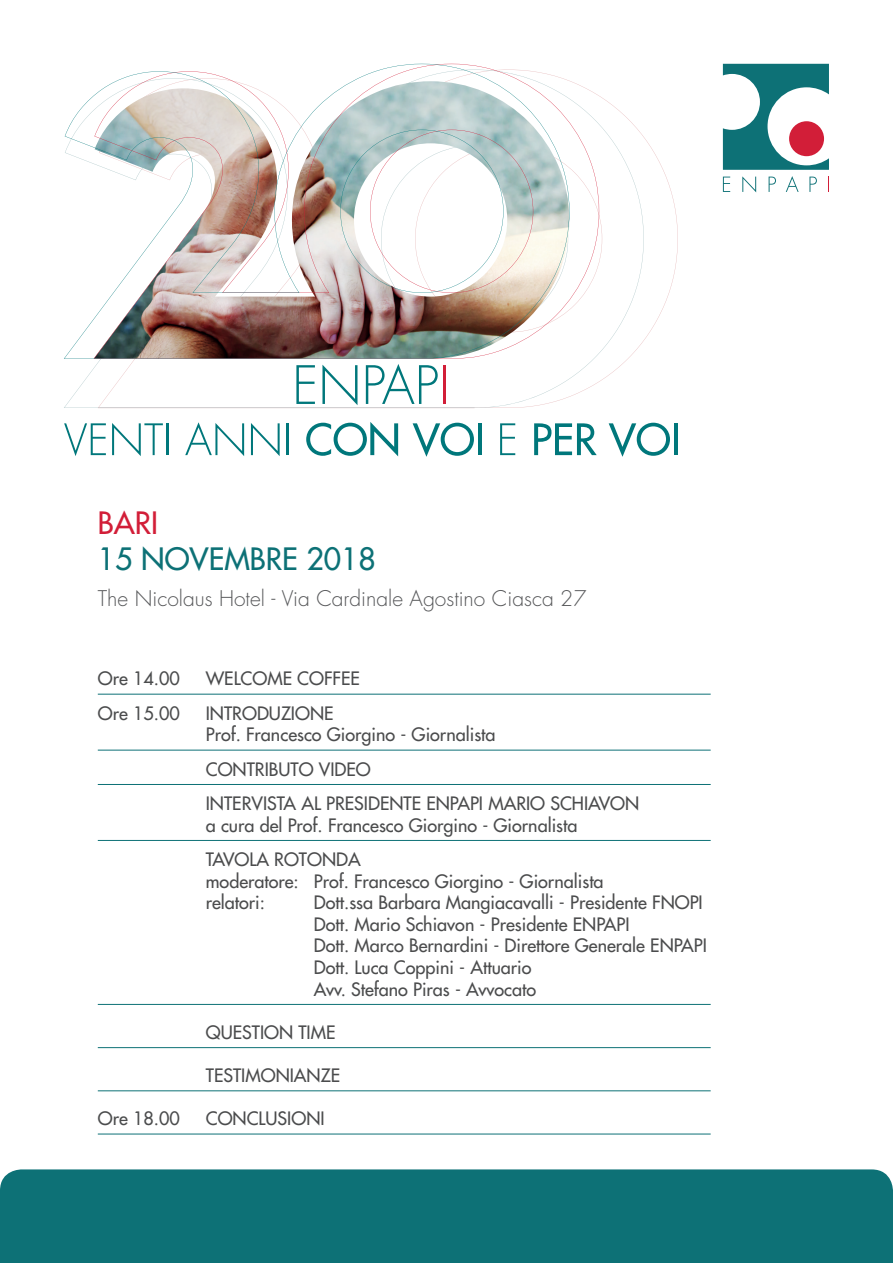
<style>
.page{position:relative;width:893px;height:1263px;background:#fff}
.page>*{position:absolute;margin:0;border:0;box-sizing:border-box;transform-origin:0 0}
.t1{font:30px "Futura";color:#0d7176}
.t2{font:30px "Futura";color:#d21e38}
.t3{font:300 21px "Futura";color:#57585a}
.t4{font:18px/21.6px "Futura";color:#4b4c4d}
</style>
<div class="page">
<svg style="left:723px;top:177px;width:7px;height:15px"></svg>
<svg style="left:742px;top:176px;width:14px;height:16px"></svg>
<svg style="left:769px;top:177px;width:7px;height:15px"></svg>
<svg style="left:786px;top:176px;width:13px;height:16px"></svg>
<svg style="left:809px;top:177px;width:8px;height:15px"></svg>
<svg style="left:828px;top:177px;width:1px;height:15px"></svg>
<svg style="left:723px;top:64px;width:106px;height:106px"></svg>
<div style="left:789px;top:121px;width:35px;height:35px;background:#d21e38;border-radius:50%"></div>
<hr style="left:98px;top:694px;width:613px;height:1px;background:#0d7176">
<hr style="left:98px;top:750px;width:613px;height:1px;background:#0d7176">
<hr style="left:98px;top:784px;width:613px;height:1px;background:#0d7176">
<hr style="left:98px;top:840px;width:613px;height:1px;background:#0d7176">
<hr style="left:98px;top:1004px;width:613px;height:1px;background:#0d7176">
<hr style="left:98px;top:1047px;width:613px;height:1px;background:#0d7176">
<hr style="left:98px;top:1090px;width:613px;height:1px;background:#0d7176">
<hr style="left:98px;top:1134px;width:613px;height:1px;background:#0d7176">
<div style="left:0;top:1169px;width:893px;height:94px;background:#0d7176"></div>
<svg style="left:64px;top:96px;width:580px;height:312px"></svg>
<svg style="left:98px;top:359px;width:395px;height:49px"></svg>
<svg style="left:569px;top:80px;width:30px;height:279px"></svg>
<img style="left:64px;top:64px;width:505px;height:295px">
<svg style="left:296px;top:365px;width:19px;height:39px"></svg>
<svg style="left:322px;top:365px;width:35px;height:40px"></svg>
<svg style="left:366px;top:364px;width:72px;height:40px"></svg>
<hr style="left:443px;top:365px;width:3px;height:39px;background:#d21e38">
<svg style="left:64px;top:423px;width:42px;height:33px"></svg>
<svg style="left:112px;top:423px;width:51px;height:33px"></svg>
<hr style="left:167px;top:423px;width:2px;height:32px;background:#00777b">
<svg style="left:185px;top:422px;width:59px;height:34px"></svg>
<svg style="left:251px;top:423px;width:29px;height:33px"></svg>
<hr style="left:286px;top:423px;width:2px;height:32px;background:#00777b">
<svg style="left:306px;top:422px;width:92px;height:34px"></svg>
<svg style="left:413px;top:423px;width:61px;height:34px"></svg>
<hr style="left:478px;top:423px;width:4px;height:32px;background:#00777b">
<svg style="left:500px;top:423px;width:15px;height:32px"></svg>
<svg style="left:534px;top:423px;width:63px;height:32px"></svg>
<svg style="left:609px;top:423px;width:61px;height:34px"></svg>
<hr style="left:674px;top:423px;width:4px;height:32px;background:#00777b">
<h1 class="t2" style="left:98px;top:503px;width:62px">bari</h1>
<h1 class="t1" style="left:98px;top:539px;width:280px">15 novembre 2018</h1>
<p class="t3" style="left:98px;top:585px;width:490px">The Nicolaus Hotel - Via Cardinale Agostino Ciasca 27</p>
<p class="t4" style="left:98px;top:668px;width:84px">Ore 14.00</p>
<p class="t4" style="left:206px;top:668px;width:61px">WELCOME</p>
<p class="t4" style="left:297px;top:668px;width:54px">COFFEE</p>
<p class="t4" style="left:98px;top:702px;width:98px">Ore 15.00 IN</p>
<p class="t4" style="left:206px;top:702px;width:291px;text-indent:18px">TRODUZIONE<br>Prof. Francesco Giorgino - Giornalista</p>
<p class="t4" style="left:206px;top:758px;width:154px">CONTRIBUTO VI DEO</p>
<p class="t4" style="left:98px;top:792px;width:33px">IN</p>
<p class="t4" style="left:224px;top:792px;width:18px">TERVI</p>
<p class="t4" style="left:267px;top:792px;width:234px">STA AL PRESIDENTE EN PAPI MARIO</p>
<p class="t4" style="left:206px;top:792px;width:390px;text-indent:345px">SCHIAVON a cura del Prof. Francesco Giorgino - Giornalista</p>
<p class="t4" style="left:206px;top:848px;width:21px">TAVO</p>
<p class="t4" style="left:206px;top:848px;width:399px;text-indent:44px">LA ROTON DA<br>moderatore: Prof. Francesco Giorgino - Giornalista relatori:</p>
<p class="t4" style="left:314px;top:891px;width:392px">Dott.ssa Barbara Mangiacavalli - Presidente FNOPI Dott. Mario Schiavon - Presidente EN PAPI<br>Dott. Marco Bernardini - Direttore Generale EN PAPI Dott. Luca Coppini - Attuario</p>
<p class="t4" style="left:98px;top:978px;width:47px">A</p>
<p class="t4" style="left:326px;top:978px;width:212px">vv. Stefano Piras - Avvocato</p>
<p class="t4" style="left:206px;top:1021px;width:66px">QUESTION</p>
<p class="t4" style="left:298px;top:1021px;width:19px">TIME</p>
<p class="t4" style="left:206px;top:1064px;width:48px">TESTIMONIAN</p>
<p class="t4" style="left:321px;top:1064px;width:19px">ZE</p>
<p class="t4" style="left:98px;top:1107px;width:84px">Ore 18.00</p>
<p class="t4" style="left:206px;top:1107px;width:90px">CONCLUSIONI</p>
</div>
